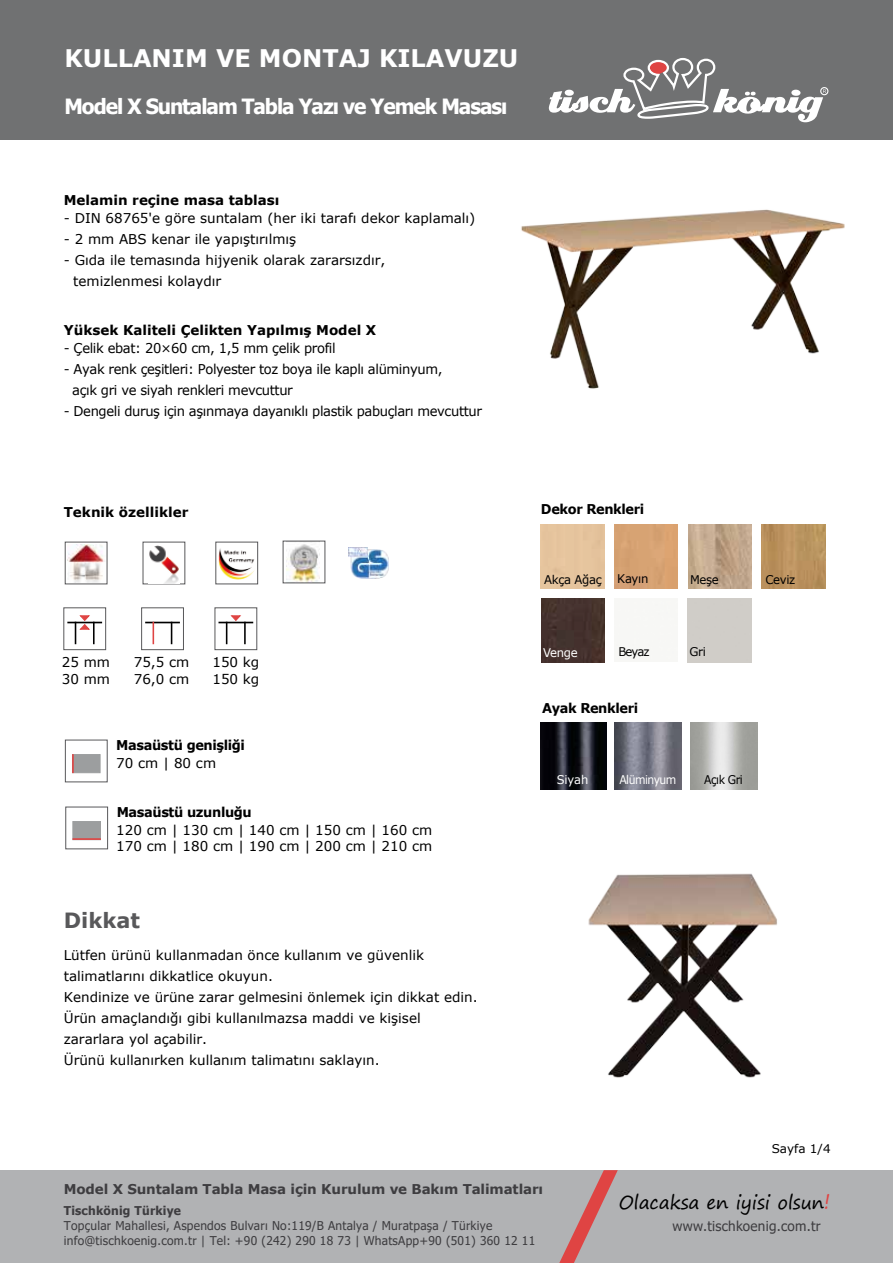
<style>
.page{position:relative;width:893px;height:1263px;background:#fff}
.page>*{position:absolute;margin:0;border:0;box-sizing:border-box;transform-origin:0 0}
.t1{font:700 24.3px "Verdana";color:#fff}
.t2{font:700 21px "Tahoma";letter-spacing:-.05em;color:#fff}
.t3{font:700 21px "Verdana";color:#58585a}
.t4{font:18.75px "Segoe Print";letter-spacing:-.01em;color:#000}
.t5{font:13.65px "Tahoma";letter-spacing:.02em;color:#3e3d40}
.t6{font:13.5px/21px "Verdana";color:#000}
.t7{font:13.5px/21px "Verdana";letter-spacing:-.03em;color:#000}
.t8{font:700 13.5px "Verdana";color:#000}
.t9{font:700 13.5px "Verdana";letter-spacing:-.03em;color:#000;scale:.96 1}
.t10{font:700 13.5px "Verdana";letter-spacing:-.01em;color:#3e3d40}
.t11{font:12.15px/15px "Tahoma";letter-spacing:.02em;color:#3e3d40}
.t12{font:700 12.15px "Tahoma";letter-spacing:.02em;color:#3e3d40}
.t13{font:12px "Verdana";letter-spacing:-.03em;color:#000}
.t14{font:12px "Verdana";letter-spacing:-.05em;color:#fff;scale:.9 1}
.t15{font:12px "Verdana";letter-spacing:-.03em;color:#000;scale:.9 1}
.t16{font:12px "Verdana";letter-spacing:-.05em;color:#fff}
.t17{font:12px "Verdana";letter-spacing:-.05em;color:#fff;scale:.96 1}
.s1{font-size:21px;color:#df4443}
</style>
<div class="page">
<div style="left:0;top:0;width:893px;height:140px;background:#707172"></div>
<div style="left:820px;top:87px;width:8px;height:8px;border:1px solid #fff;border-radius:50%"></div>
<svg style="left:549px;top:58px;width:277px;height:64px"></svg>
<img style="left:762px;top:525px;width:64px;height:64px">
<div style="left:541px;top:598px;width:64px;height:64px;background:#45322d"></div>
<img style="left:688px;top:525px;width:64px;height:64px">
<img style="left:349px;top:547px;width:40px;height:32px">
<div style="left:215px;top:542px;width:43px;height:42px;background:#fff;border:1px solid #58585a"></div>
<img style="left:219px;top:548px;width:36px;height:31px">
<div style="left:143px;top:542px;width:42px;height:42px;background:#fff;border:1px solid #58585a"></div>
<img style="left:148px;top:546px;width:31px;height:38px">
<svg style="left:65px;top:542px;width:42px;height:42px"></svg>
<img style="left:68px;top:545px;width:37px;height:37px">
<div style="left:141px;top:607px;width:43px;height:43px;background:#fff;border:1px solid #58585a"></div>
<svg style="left:171px;top:623px;width:1px;height:21px"></svg>
<hr style="left:145px;top:622px;width:35px;height:1px;background:#000">
<svg style="left:153px;top:622px;width:1px;height:22px"></svg>
<div style="left:215px;top:607px;width:42px;height:43px;background:#fff;border:1px solid #58585a"></div>
<hr style="left:244px;top:622px;width:2px;height:22px;background:#000">
<hr style="left:218px;top:622px;width:35px;height:1px;background:#000">
<svg style="left:226px;top:615px;width:16px;height:29px"></svg>
<div style="left:63px;top:607px;width:43px;height:43px;background:#fff;border:1px solid #58585a"></div>
<hr style="left:93px;top:622px;width:2px;height:22px;background:#000">
<hr style="left:67px;top:622px;width:35px;height:1px;background:#000">
<svg style="left:75px;top:615px;width:16px;height:29px"></svg>
<img style="left:286px;top:544px;width:34px;height:37px">
<div style="left:65px;top:807px;width:43px;height:42px;background:#fff;border:1px solid #58585a"></div>
<div style="left:72px;top:821px;width:29px;height:19px;background:#9c9e9f;border:1px solid #9c9e9f"></div>
<hr style="left:72px;top:838px;width:29px;height:2px;background:#df4443">
<div style="left:65px;top:740px;width:43px;height:42px;background:#fff;border:1px solid #58585a"></div>
<div style="left:72px;top:754px;width:28px;height:19px;background:#9c9e9f"></div>
<svg style="left:72px;top:754px;width:2px;height:19px"></svg>
<img style="left:540px;top:723px;width:67px;height:66px">
<img style="left:614px;top:722px;width:67px;height:67px">
<div style="left:0;top:1171px;width:893px;height:92px;background:#b1b2b4"></div>
<svg style="left:559px;top:1170px;width:59px;height:93px"></svg>
<img style="left:521px;top:209px;width:324px;height:180px">
<img style="left:588px;top:873px;width:189px;height:205px">
<h1 class="t1" style="left:64px;top:41px;width:455px">KULLANIM VE MONTAJ KILAVUZU</h1>
<h2 class="t2" style="left:64px;top:91px;width:444px">Model X Suntalam Tabla Yazı ve Yemek Masası</h2>
<p class="t8" style="left:64px;top:191px;width:217px">Melamin reçine masa tablası</p>
<p class="t6" style="left:64px;top:207px;width:413px">- DIN 68765'e göre suntalam (her iki tarafı dekor kaplamalı)</p>
<p class="t6" style="left:64px;top:228px;width:234px">- 2 mm ABS kenar ile yapıştırılmış</p>
<p class="t6" style="left:73px;top:249px;width:314px;text-indent:-10px">- Gıda ile temasında hijyenik olarak zararsızdır, temizlenmesi kolaydır</p>
<p class="t8" style="left:64px;top:321px;width:314px">Yüksek Kaliteli Çelikten Yapılmış Model X</p>
<p class="t7" style="left:64px;top:337px;width:273px">- Çelik ebat: 20×60 cm, 1,5 mm çelik profil</p>
<p class="t7" style="left:72px;top:358px;width:372px;text-indent:-8px">- Ayak renk çeşitleri: Polyester toz boya ile kaplı alüminyum, açık gri ve siyah renkleri mevcuttur</p>
<p class="t7" style="left:64px;top:400px;width:420px">- Dengeli duruş için aşınmaya dayanıklı plastik pabuçları mevcuttur</p>
<p class="t8" style="left:64px;top:503px;width:126px">Teknik özellikler</p>
<p class="t6" style="left:62px;top:654px;width:50px;line-height:16.5px">25 mm<br>30 mm</p>
<p class="t6" style="left:134px;top:654px;width:57px;line-height:16.5px">75,5 cm<br>76,0 cm</p>
<p class="t6" style="left:212px;top:654px;width:48px;line-height:16.5px">150 kg<br>150 kg</p>
<p class="t9" style="left:116px;top:735px;width:136px">Masaüstü genişliği</p>
<p class="t6" style="left:116px;top:752px;width:101px">70 cm | 80 cm</p>
<p class="t9" style="left:117px;top:802px;width:142px">Masaüstü uzunluğu</p>
<p class="t6" style="left:116px;top:822px;width:317px;line-height:16.2px">120 cm | 130 cm | 140 cm | 150 cm | 160 cm<br>170 cm | 180 cm | 190 cm | 200 cm | 210 cm</p>
<h2 class="t3" style="left:64px;top:905px;width:78px">Dikkat</h2>
<p class="t6" style="left:64px;top:945px;width:415px">Lütfen ürünü kullanmadan önce kullanım ve güvenlik talimatlarını dikkatlice okuyun.<br>Kendinize ve ürüne zarar gelmesini önlemek için dikkat edin.<br>Ürün amaçlandığı gibi kullanılmazsa maddi ve kişisel zararlara yol açabilir.<br>Ürünü kullanırken kullanım talimatını saklayın.</p>
<p class="t9" style="left:541px;top:499px;width:109px">Dekor Renkleri</p>
<p class="t13" style="left:544px;top:571px;width:59px">Akça Ağaç</p>
<p class="t13" style="left:617px;top:570px;width:33px">Kayın</p>
<p class="t13" style="left:690px;top:571px;width:30px">Meşe</p>
<p class="t13" style="left:765px;top:571px;width:31px">Ceviz</p>
<p class="t16" style="left:543px;top:644px;width:36px">Venge</p>
<p class="t13" style="left:618px;top:644px;width:33px">Beyaz</p>
<p class="t13" style="left:689px;top:644px;width:18px">Gri</p>
<p class="t9" style="left:542px;top:699px;width:102px">Ayak Renkleri</p>
<p class="t17" style="left:557px;top:771px;width:34px">Siyah</p>
<p class="t14" style="left:619px;top:771px;width:65px">Alüminyum</p>
<p class="t15" style="left:704px;top:771px;width:44px">Açık Gri</p>
<p class="t13" style="left:772px;top:1140px;width:60px">Sayfa 1/4</p>
<p class="t10" style="left:64px;top:1179px;width:481px">Model X Suntalam Tabla Masa için Kurulum ve Bakım Talimatları</p>
<h3 class="t4" style="left:619px;top:1186px;width:213px">Olacaksa en iyisi olsun<span class="s1">!</span></h3>
<p class="t12" style="left:64px;top:1202px;width:119px">Tischkönig Türkiye</p>
<p class="t11" style="left:64px;top:1218px;width:473px">Topçular Mahallesi, Aspendos Bulvarı No:119/B Antalya / Muratpaşa / Türkiye info@tischkoenig.com.tr | Tel: +90 (242) 290 18 73 | WhatsApp+90 (501) 360 12 11</p>
<p class="t5" style="left:673px;top:1217px;width:150px">www.tischkoenig.com.tr</p>
</div>
